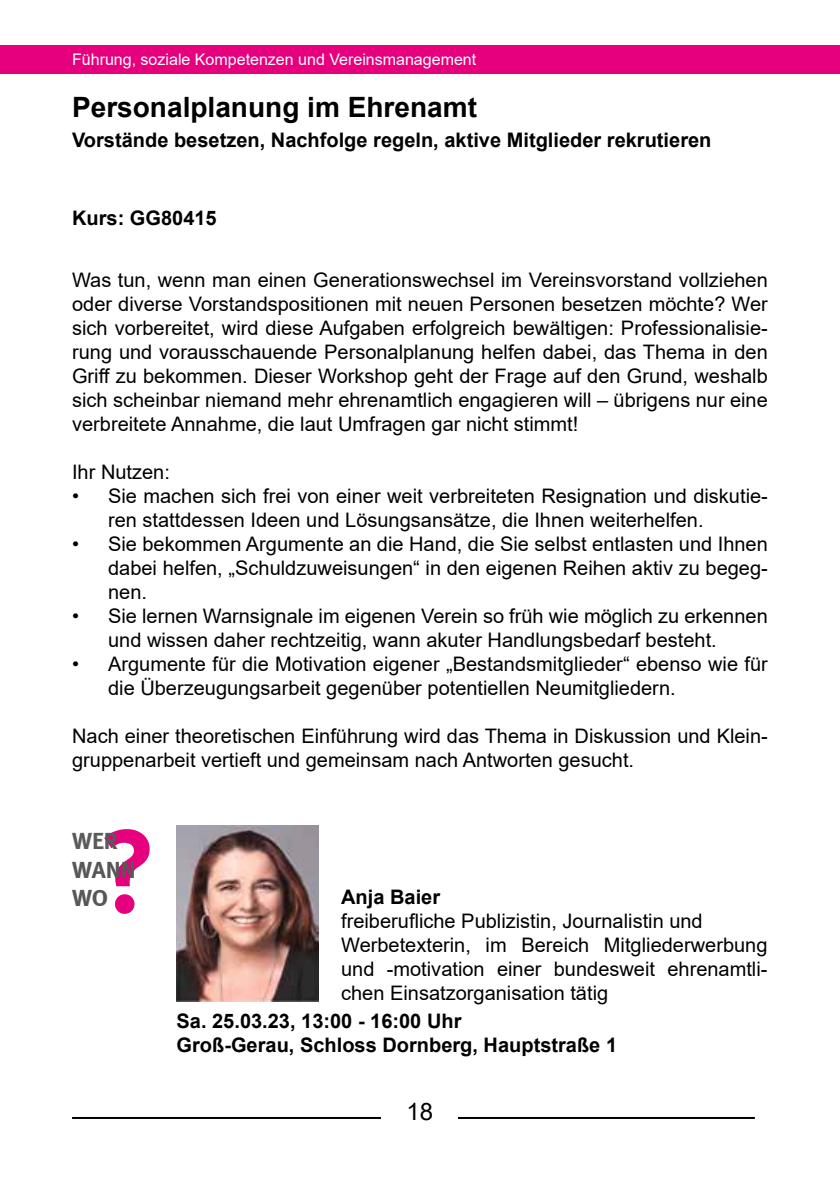
<style>
.page{position:relative;width:840px;height:1191px;background:#fff}
.page>*{position:absolute;margin:0;border:0;box-sizing:border-box;transform-origin:0 0}
.t1{font:118px "Meta Bold LF";color:#e6007d}
.t2{font:700 28px "Arial";color:#000}
.t3{font:24px/28.8px "Meta Bold LF";letter-spacing:-.005em;color:#575756}
.t4{font:24px "Meta Bold LF";color:#5a5a59}
.t5{font:24px "Arial";color:#000}
.t6{font:20px/24px "Arial";color:#000}
.t7{font:700 20px/24px "Arial";color:#000}
.t8{font:16px "Arial";color:#fff}
</style>
<div class="page">
<hr style="left:72px;top:1117px;width:682px;height:2px;background:#000">
<div style="left:381px;top:1102px;width:77px;height:33px;background:#fff"></div>
<div style="left:0;top:45px;width:839px;height:29px;background:#e6007d"></div>
<img style="left:176px;top:825px;width:142px;height:176px">
<p class="t8" style="left:72px;top:49px;width:405px">Führung, soziale Kompetenzen und Vereinsmanagement</p>
<h2 class="t2" style="left:72px;top:87px;width:406px">Personalplanung im Ehrenamt</h2>
<p class="t7" style="left:72px;top:128px;width:640px">Vorstände besetzen, Nachfolge regeln, aktive Mitglieder rekrutieren</p>
<p class="t7" style="left:72px;top:206px;width:146px">Kurs: GG80415</p>
<p class="t6" style="left:72px;top:268px;width:697px;text-align:justify">Was tun, wenn man einen Generationswechsel im Vereinsvorstand vollziehen oder diverse Vorstandspositionen mit neuen Personen besetzen möchte? Wer sich vorbereitet, wird diese Aufgaben erfolgreich bewältigen: Professionalisie&shy;rung und vorausschauende Personalplanung helfen dabei, das Thema in den Griff zu bekommen. Dieser Workshop geht der Frage auf den Grund, weshalb sich scheinbar niemand mehr ehrenamtlich engagieren will – übrigens nur eine verbreitete Annahme, die laut Umfragen gar nicht stimmt!</p>
<p class="t6" style="left:72px;top:460px;width:99px">Ihr Nutzen:</p>
<p class="t6" style="left:108px;top:484px;width:661px;text-indent:-36px">• Sie machen sich frei von einer weit verbreiteten Resignation und diskutie&shy;ren stattdessen Ideen und Lösungsansätze, die Ihnen weiterhelfen.</p>
<p class="t6" style="left:108px;top:532px;width:661px;text-align:justify;text-indent:-36px">• Sie bekommen Argumente an die Hand, die Sie selbst entlasten und Ihnen dabei helfen, „Schuldzuweisungen“ in den eigenen Reihen aktiv zu begeg&shy;nen.</p>
<p class="t6" style="left:108px;top:604px;width:660px;text-indent:-36px">• Sie lernen Warnsignale im eigenen Verein so früh wie möglich zu erkennen und wissen daher rechtzeitig, wann akuter Handlungsbedarf besteht.</p>
<p class="t6" style="left:108px;top:652px;width:661px;text-indent:-36px">• Argumente für die Motivation eigener „Bestandsmitglieder“ ebenso wie für die Überzeugungsarbeit gegenüber potentiellen Neumitgliedern.</p>
<p class="t6" style="left:72px;top:724px;width:697px">Nach einer theoretischen Einführung wird das Thema in Diskussion und Klein&shy;gruppenarbeit vertieft und gemeinsam nach Antworten gesucht.</p>
<h1 class="t1" style="left:100px;top:801px;width:57px">?</h1>
<p class="t4" style="left:72px;top:826px;width:47px">WER</p>
<p class="t3" style="left:72px;top:854px;width:65px">WANN<br>WO</p>
<p class="t7" style="left:341px;top:885px;width:100px">Anja Baier</p>
<p class="t6" style="left:341px;top:908px;width:427px">freiberufliche Publizistin, Journalistin und Werbetexterin, im Bereich Mitgliederwerbung und -motivation einer bundesweit ehrenamtli&shy;chen Einsatzorganisation tätig</p>
<p class="t7" style="left:176px;top:1009px;width:442px">Sa. 25.03.23, 13:00 - 16:00 Uhr<br>Groß-Gerau, Schloss Dornberg, Hauptstraße 1</p>
<p class="t5" style="left:406px;top:1095px;width:28px">18</p>
</div>
